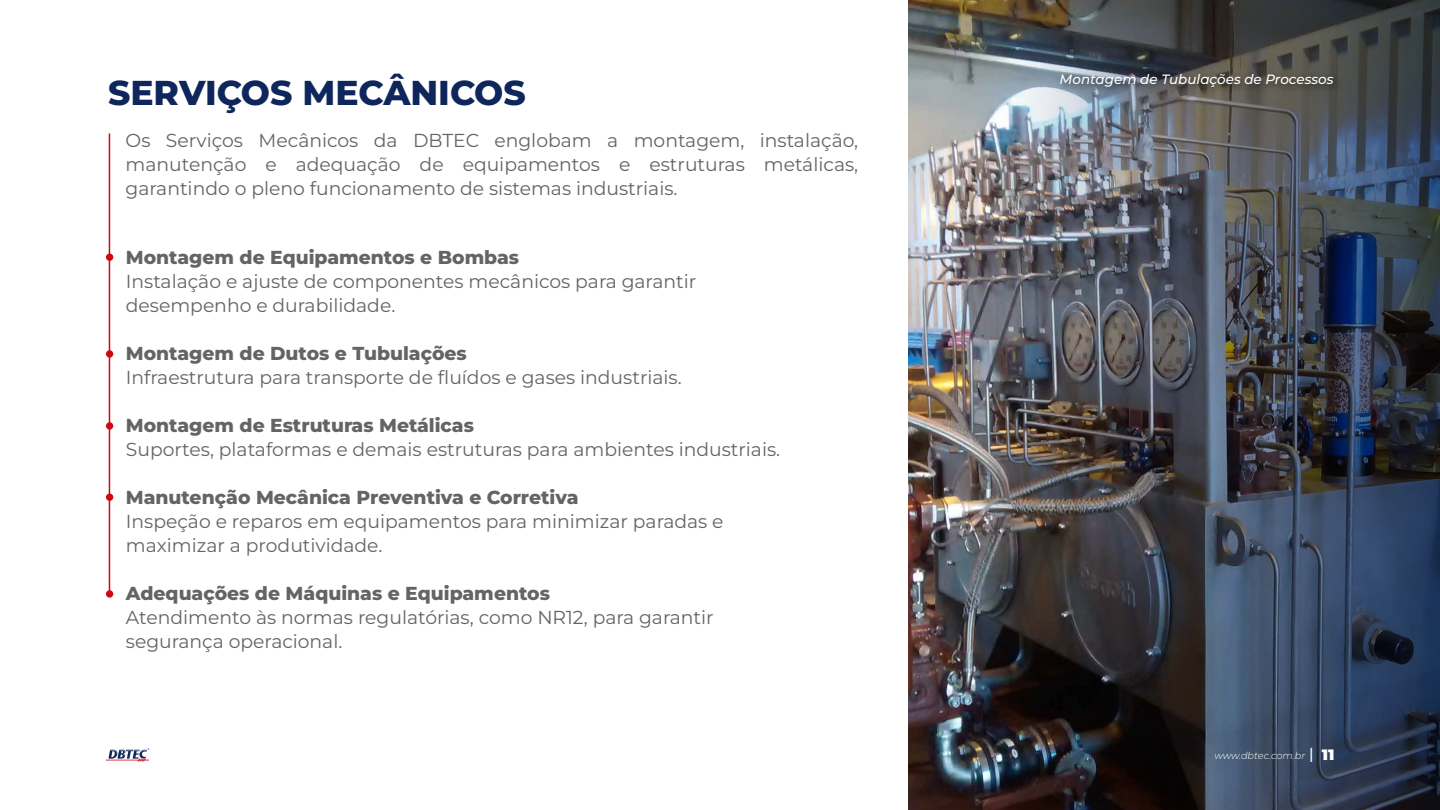
<style>
.page{position:relative;width:1440px;height:810px;background:#fff}
.page>*{position:absolute;margin:0;border:0;box-sizing:border-box;transform-origin:0 0}
.t1{font:800 34.5px "Montserrat";color:#0f265c}
.t2{font:18.75px/24px "Montserrat";color:#646464}
.t3{font:800 18.75px "Montserrat";color:#646464}
.t4{font:italic 500 13.5px "Montserrat";color:#fff}
.t5{font:italic 300 9.75px "Montserrat";color:#fff}
.s1{font-weight:500;font-style:normal;font-size:15px}
.s2{font-weight:900;font-style:normal;font-size:15px}
</style>
<div class="page">
<img style="left:908px;top:0;width:96px;height:810px">
<img style="left:1004px;top:0;width:436px;height:810px">
<svg style="left:106px;top:748px;width:43px;height:14px"></svg>
<hr style="left:109px;top:134px;width:1px;height:460px;background:#d10614">
<div style="left:106px;top:254px;width:7px;height:7px;background:#d10614;border-radius:50%"></div>
<div style="left:106px;top:350px;width:7px;height:8px;background:#d10614;border-radius:50%"></div>
<div style="left:106px;top:422px;width:7px;height:8px;background:#d10614;border-radius:50%"></div>
<div style="left:106px;top:494px;width:7px;height:7px;background:#d10614;border-radius:50%"></div>
<div style="left:106px;top:590px;width:7px;height:8px;background:#d10614;border-radius:50%"></div>
<img style="left:1050px;top:63px;width:298px;height:41px">
<h1 class="t1" style="left:108px;top:67px;width:419px">SERVIÇOS MECÂNICOS</h1>
<p class="t2" style="left:126px;top:130px;width:734px;text-align:justify">Os Serviços Mecânicos da DBTEC englobam a montagem, instalação, manutenção e adequação de equipamentos e estruturas metálicas, garantindo o pleno funcionamento de sistemas industriais.</p>
<p class="t3" style="left:126px;top:243px;width:395px">Montagem de Equipamentos e Bombas</p>
<p class="t2" style="left:126px;top:271px;width:572px">Instalação e ajuste de componentes mecânicos para garantir desempenho e durabilidade.</p>
<p class="t3" style="left:126px;top:339px;width:342px">Montagem de Dutos e Tubulações</p>
<p class="t2" style="left:126px;top:367px;width:557px">Infraestrutura para transporte de fluídos e gases industriais.</p>
<p class="t3" style="left:126px;top:411px;width:350px">Montagem de Estruturas Metálicas</p>
<p class="t2" style="left:126px;top:439px;width:656px">Suportes, plataformas e demais estruturas para ambientes industriais.</p>
<p class="t3" style="left:126px;top:483px;width:454px">Manutenção Mecânica Preventiva e Corretiva</p>
<p class="t2" style="left:126px;top:511px;width:599px">Inspeção e reparos em equipamentos para minimizar paradas e maximizar a produtividade.</p>
<p class="t3" style="left:126px;top:579px;width:426px">Adequações de Máquinas e Equipamentos</p>
<p class="t2" style="left:126px;top:607px;width:589px">Atendimento às normas regulatórias, como NR12, para garantir segurança operacional.</p>
<p class="t4" style="left:1060px;top:70px;width:276px">Montagem de Tubulações de Processos</p>
<p class="t5" style="left:1214px;top:749px;width:121px">www.dbtec.com.br <span class="s1">|</span> <span class="s2">11</span></p>
</div>
